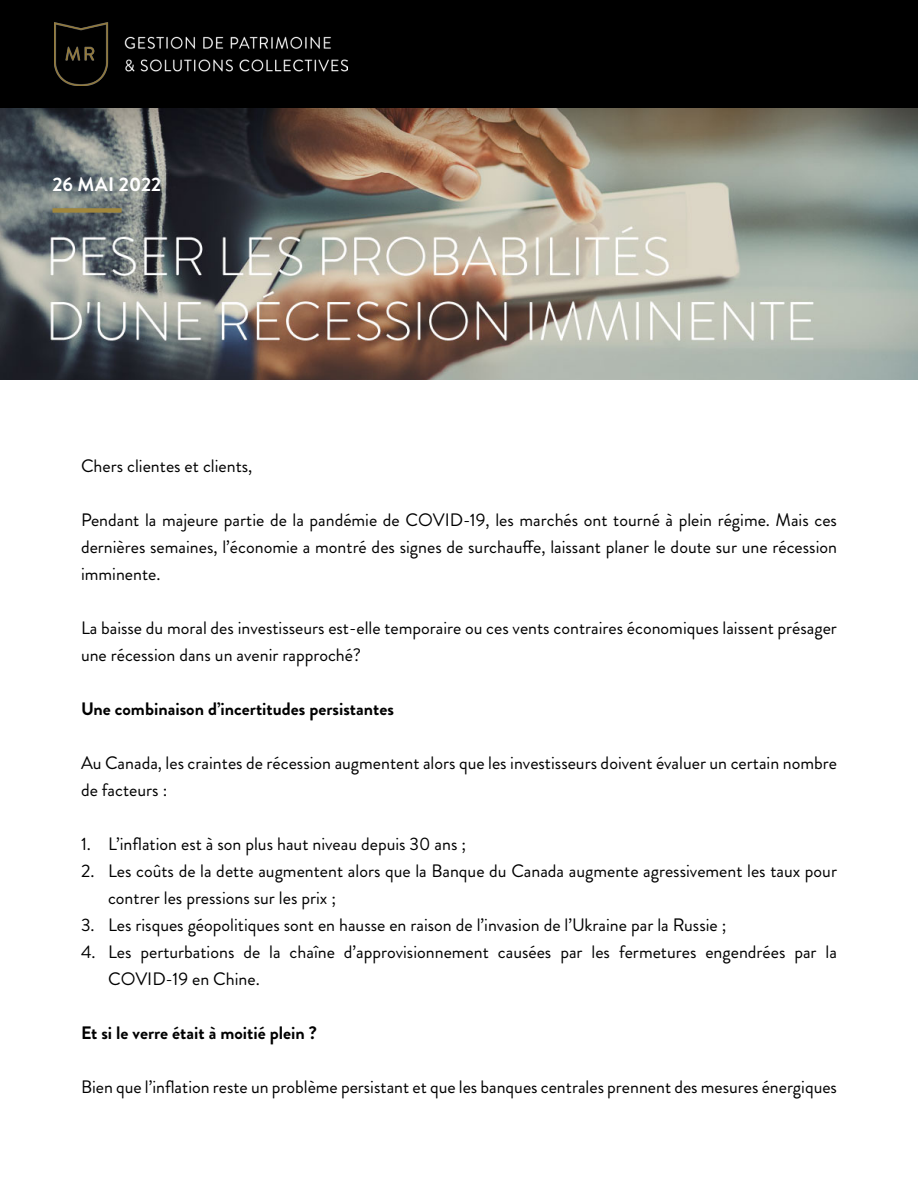
<style>
.page{position:relative;width:918px;height:1188px;background:#fff}
.page>*{position:absolute;margin:0;border:0;box-sizing:border-box;transform-origin:0 0}
.t1{font:700 19.5px "Brandon Grotesque";color:#fff}
.t2{font:18px/27px "Brandon Grotesque";color:#000}
.t3{font:700 18px "Brandon Grotesque";color:#000}
</style>
<div class="page">
<img style="left:0;top:108px;width:918px;height:271px">
<div style="left:0;top:0;width:918px;height:108px;background:#000"></div>
<img style="left:54px;top:23px;width:293px;height:62px">
<div style="left:52px;top:208px;width:70px;height:5px;background:#a1873d"></div>
<p class="t1" style="left:52px;top:170px;width:110px">26 MAI 2022</p>
<p class="t2" style="left:81px;top:452px;width:173px">Chers clientes et clients,</p>
<p class="t2" style="left:81px;top:506px;width:758px;text-align:justify">Pendant la majeure partie de la pandémie de COVID-19, les marchés ont tourné à plein régime. Mais ces dernières semaines, l’économie a montré des signes de surchauffe, laissant planer le doute sur une récession imminente.</p>
<p class="t2" style="left:81px;top:614px;width:757px">La baisse du moral des investisseurs est-elle temporaire ou ces vents contraires économiques laissent présager une récession dans un avenir rapproché?</p>
<p class="t3" style="left:81px;top:696px;width:314px">Une combinaison d’incertitudes persistantes</p>
<p class="t2" style="left:81px;top:749px;width:758px">Au Canada, les craintes de récession augmentent alors que les investisseurs doivent évaluer un certain nombre de facteurs :</p>
<p class="t2" style="left:81px;top:830px;width:387px">1. L’inflation est à son plus haut niveau depuis 30 ans ;</p>
<p class="t2" style="left:108px;top:857px;width:731px;text-indent:-27px">2. Les coûts de la dette augmentent alors que la Banque du Canada augmente agressivement les taux pour contrer les pressions sur les prix ;</p>
<p class="t2" style="left:81px;top:911px;width:647px">3. Les risques géopolitiques sont en hausse en raison de l’invasion de l’Ukraine par la Russie ;</p>
<p class="t2" style="left:108px;top:938px;width:730px;text-indent:-27px">4. Les perturbations de la chaîne d’approvisionnement causées par les fermetures engendrées par la<br>COVID-19 en Chine.</p>
<p class="t3" style="left:81px;top:1020px;width:237px">Et si le verre était à moitié plein ?</p>
<p class="t2" style="left:81px;top:1073px;width:758px">Bien que l’inflation reste un problème persistant et que les banques centrales prennent des mesures énergiques</p>
</div>
